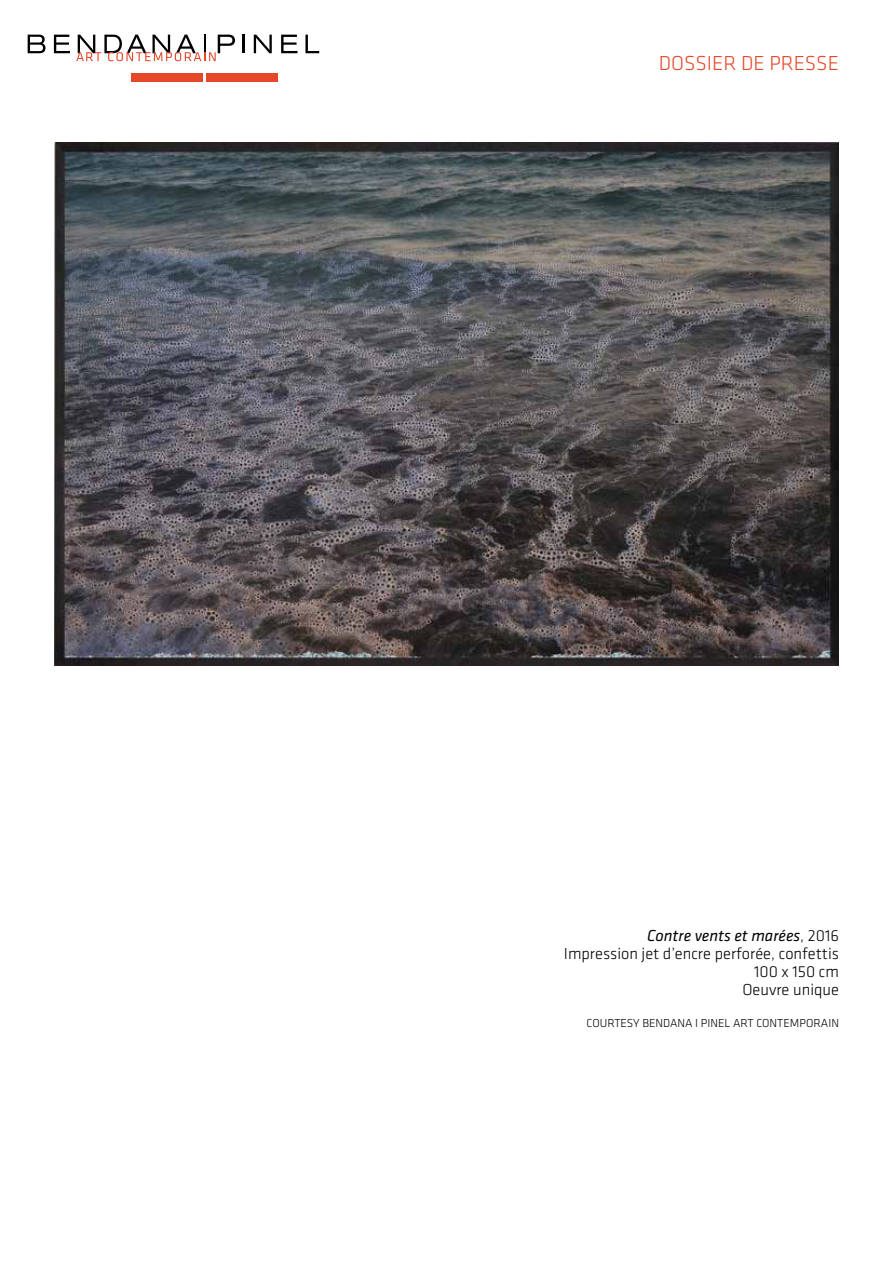
<style>
.page{position:relative;width:893px;height:1263px;background:#fff}
.page>*{position:absolute;margin:0;border:0;box-sizing:border-box;transform-origin:0 0}
.t1{font:300 21px "Klavika";color:#e6472a}
.t2{font:300 16.5px/18px "Klavika";color:#000;text-align:right}
.t3{font:300 12px "Klavika";color:#000}
.s1{font-weight:400;font-style:italic}
</style>
<div class="page">
<svg style="left:28px;top:35px;width:17px;height:18px"></svg>
<svg style="left:54px;top:35px;width:16px;height:18px"></svg>
<svg style="left:242px;top:35px;width:2px;height:18px"></svg>
<svg style="left:254px;top:35px;width:18px;height:18px"></svg>
<svg style="left:281px;top:35px;width:16px;height:18px"></svg>
<svg style="left:305px;top:35px;width:14px;height:18px"></svg>
<svg style="left:76px;top:34px;width:159px;height:27px"></svg>
<div style="left:131px;top:73px;width:72px;height:9px;background:#e6472a"></div>
<div style="left:207px;top:73px;width:71px;height:9px;background:#e6472a"></div>
<img style="left:54px;top:142px;width:785px;height:524px">
<p class="t1" style="left:659px;top:52px;width:182px">DOSSIER DE PRESSE</p>
<p class="t2" style="left:564px;top:927px;width:277px"><span class="s1">Contre vents et marées</span>, 2016<br>Impression jet d’encre perforée, confettis<br>100 x 150 cm<br>Oeuvre unique</p>
<p class="t3" style="left:586px;top:1017px;width:254px">COURTESY BENDANA I PINEL ART CONTEMPORAIN</p>
</div>
